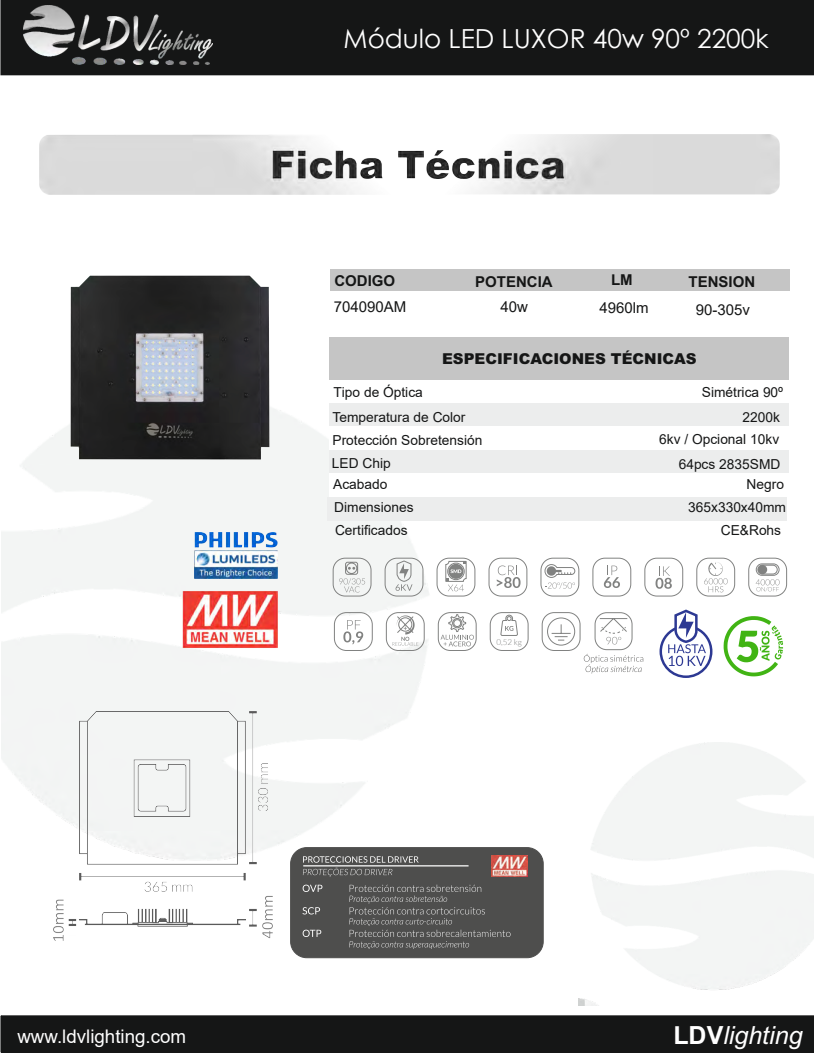
<style>
.page{position:relative;width:814px;height:1053px;background:#fff}
.page>*{position:absolute;margin:0;border:0;box-sizing:border-box;transform-origin:0 0}
.t1{font:26.25px "Century Gothic";color:#fff}
.t2{font:italic 25px "Arial";color:#fff}
.t3{font:18.75px "Arial";color:#fff}
.t4{font:900 15px "Arial";color:#151616}
.t5{font:15px "Arial";color:#151616}
.t6{font:700 15px "Arial";color:#151616}
.t7{font:13.75px/25.4px "Arial";color:#151616}
.t8{font:13.75px "Arial";color:#151616}
.t9{font:300 8.12px "Lato";color:#818281}
.s1{font-weight:700;font-style:normal}
</style>
<div class="page">
<img style="left:2px;top:498px;width:450px;height:123px">
<svg style="left:1px;top:75px;width:813px;height:423px"></svg>
<div style="left:304px;top:119px;width:488px;height:60px;background:#fff;border:1px solid #d9d9da;border-radius:11px"></div>
<div style="left:52px;top:119px;width:516px;height:60px;background:#fff;border:1px solid #d9d9da;border-radius:11px"></div>
<div style="left:330px;top:269px;width:459px;height:22px;background:#c5c5c5"></div>
<div style="left:330px;top:337px;width:459px;height:42px;background:#c5c5c5"></div>
<div style="left:329px;top:380px;width:459px;height:23px;background:#fff"></div>
<div style="left:330px;top:403px;width:459px;height:23px;background:#eceded"></div>
<div style="left:330px;top:449px;width:459px;height:23px;background:#eceded"></div>
<div style="left:328px;top:497px;width:459px;height:24px;background:#eceded"></div>
<div style="left:330px;top:473px;width:459px;height:23px;background:#fff"></div>
<div style="left:330px;top:426px;width:459px;height:24px;background:#fff"></div>
<div style="left:0;top:0;width:814px;height:75px;background:#151616"></div>
<img style="left:23px;top:5px;width:189px;height:60px">
<div style="left:1px;top:1015px;width:813px;height:37px;background:#151616"></div>
<img style="left:39px;top:134px;width:740px;height:61px">
<img style="left:195px;top:532px;width:82px;height:47px">
<img style="left:66px;top:269px;width:209px;height:197px">
<div style="left:291px;top:847px;width:252px;height:110px;background:#4e4e4d;border-radius:16px"></div>
<div style="left:290px;top:847px;width:253px;height:110px;border:1px solid #4e4e4d;border-radius:16px"></div>
<svg style="left:303px;top:856px;width:116px;height:20px"></svg>
<svg style="left:302px;top:884px;width:208px;height:64px"></svg>
<hr style="left:303px;top:865px;width:165px;height:1px;background:#fff">
<img style="left:492px;top:855px;width:35px;height:21px">
<svg style="left:723px;top:616px;width:60px;height:60px"></svg>
<svg style="left:659px;top:609px;width:54px;height:69px"></svg>
<svg style="left:540px;top:557px;width:39px;height:39px"></svg>
<svg style="left:343px;top:620px;width:20px;height:24px"></svg>
<div style="left:334px;top:612px;width:38px;height:38px;border:1px solid #818281;border-radius:12px"></div>
<svg style="left:497px;top:565px;width:23px;height:23px"></svg>
<div style="left:489px;top:558px;width:38px;height:38px;border:1px solid #818281;border-radius:12px"></div>
<div style="left:748px;top:558px;width:39px;height:38px;border:1px solid #818281;border-radius:12px"></div>
<svg style="left:755px;top:563px;width:24px;height:28px"></svg>
<div style="left:758px;top:565px;width:9px;height:9px;background:#818281;border-radius:50%"></div>
<svg style="left:604px;top:565px;width:16px;height:23px"></svg>
<div style="left:593px;top:558px;width:38px;height:38px;border:1px solid #818281;border-radius:12px"></div>
<div style="left:696px;top:558px;width:39px;height:38px;border:1px solid #818281;border-radius:12px"></div>
<svg style="left:704px;top:562px;width:23px;height:30px"></svg>
<svg style="left:392px;top:615px;width:26px;height:30px"></svg>
<div style="left:386px;top:612px;width:38px;height:38px;border:1px solid #818281;border-radius:12px"></div>
<svg style="left:333px;top:557px;width:38px;height:39px"></svg>
<svg style="left:436px;top:557px;width:39px;height:39px"></svg>
<svg style="left:655px;top:566px;width:17px;height:22px"></svg>
<div style="left:644px;top:558px;width:39px;height:38px;border:1px solid #818281;border-radius:12px"></div>
<svg style="left:438px;top:612px;width:38px;height:39px"></svg>
<svg style="left:385px;top:557px;width:38px;height:39px"></svg>
<svg style="left:490px;top:612px;width:38px;height:39px"></svg>
<svg style="left:542px;top:612px;width:101px;height:61px"></svg>
<img style="left:182px;top:591px;width:95px;height:57px">
<img style="left:54px;top:711px;width:218px;height:229px">
<h1 class="t1" style="left:344px;top:20px;width:426px">Módulo LED LUXOR 40w 90º 2200k</h1>
<p class="t6" style="left:334px;top:275px;width:62px">CODIGO</p>
<p class="t6" style="left:475px;top:275px;width:79px">POTENCIA</p>
<p class="t6" style="left:611px;top:274px;width:23px">LM</p>
<p class="t6" style="left:688px;top:275px;width:68px">TENSION</p>
<p class="t5" style="left:334px;top:296px;width:74px">704090AM</p>
<p class="t5" style="left:500px;top:296px;width:29px">40w</p>
<p class="t5" style="left:599px;top:297px;width:51px">4960lm</p>
<p class="t5" style="left:696px;top:299px;width:56px">90-305v</p>
<p class="t4" style="left:442px;top:353px;width:256px">ESPECIFICACIONES TÉCNICAS</p>
<p class="t7" style="left:332px;top:379px;width:134px">Tipo de Óptica<br>Temperatura de Color</p>
<p class="t7" style="left:332px;top:427px;width:151px">Protección Sobretensión</p>
<p class="t7" style="left:659px;top:426px;width:121px">6kv / Opcional 10kv</p>
<p class="t7" style="left:702px;top:379px;width:83px">Simétrica 90º</p>
<p class="t7" style="left:742px;top:404px;width:39px">2200k</p>
<p class="t7" style="left:332px;top:453px;width:60px;line-height:21px">LED Chip<br>Acabado</p>
<p class="t7" style="left:334px;top:494px;width:81px">Dimensiones</p>
<p class="t7" style="left:679px;top:451px;width:103px">64pcs 2835SMD</p>
<p class="t7" style="left:746px;top:471px;width:39px">Negro</p>
<p class="t8" style="left:688px;top:498px;width:99px">365x330x40mm</p>
<p class="t7" style="left:335px;top:517px;width:74px">Certificados</p>
<p class="t7" style="left:721px;top:518px;width:62px">CE&amp;Rohs</p>
<p class="t9" style="left:496px;top:637px;width:27px">0,52 kg</p>
<h3 class="t3" style="left:17px;top:1023px;width:170px">www.ldvlighting.com</h3>
<h2 class="t2" style="left:673px;top:1026px;width:131px"><span class="s1">LDV</span>lighting</h2>
</div>
